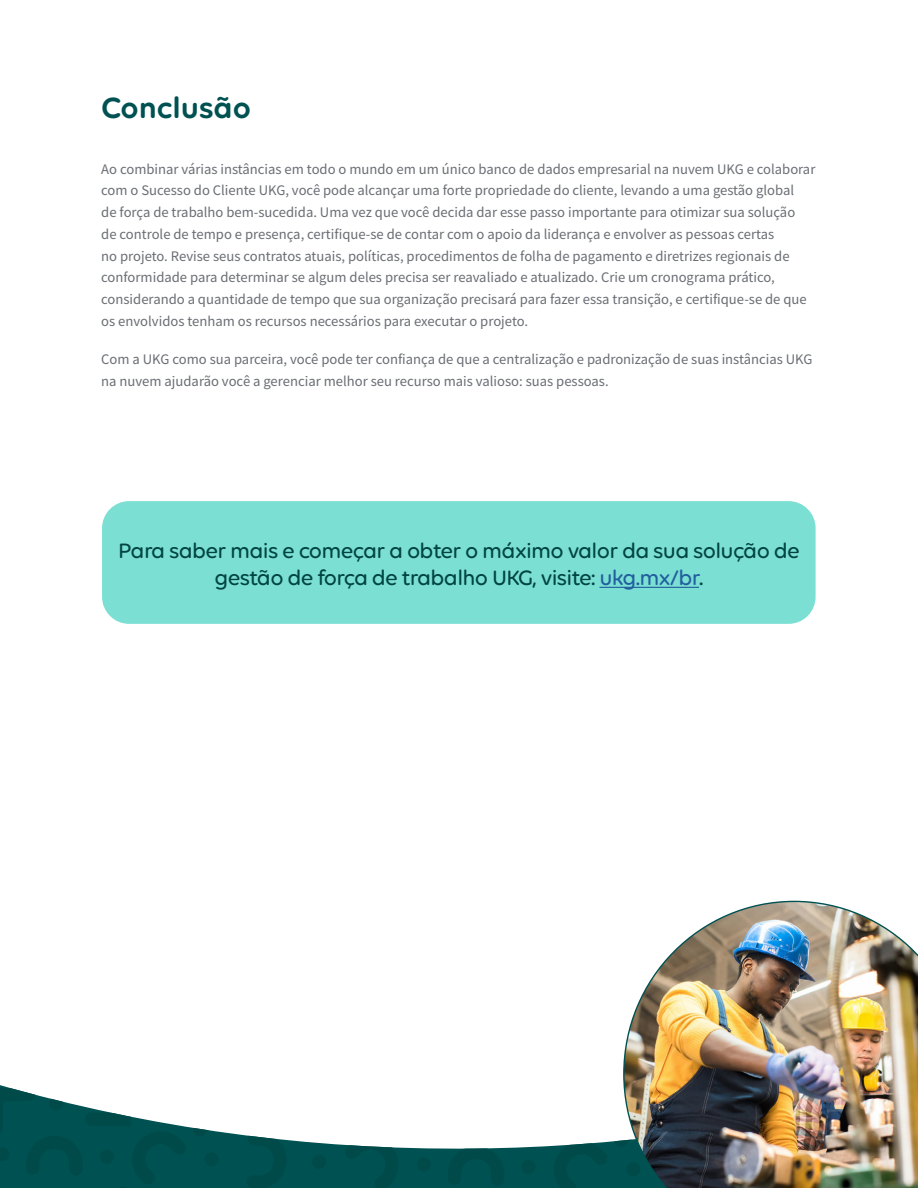
<style>
.page{position:relative;width:918px;height:1188px;background:#fff}
.page>*{position:absolute;margin:0;border:0;box-sizing:border-box;transform-origin:0 0}
.t1{font:600 31.5px "Volte Rounded";color:#005151}
.t2{font:500 22.5px/27px "Volte Rounded";letter-spacing:-.03em;color:#004445;text-align:center}
.t3{font:14.7px/21.8px "Source Sans Pro";color:#696d73}
.s1{color:#215e9e}
</style>
<div class="page">
<svg style="left:234px;top:1133px;width:389px;height:55px;fill:#005252"></svg>
<svg style="left:614px;top:1133px;width:9px;height:14px"></svg>
<svg style="left:247px;top:1133px;width:40px;height:55px"></svg>
<svg style="left:298px;top:1133px;width:310px;height:55px"></svg>
<div style="left:521px;top:1160px;width:15px;height:14px;background:#004a4a;border-radius:50%"></div>
<div style="left:417px;top:1157px;width:14px;height:15px;background:#004a4a;border-radius:50%"></div>
<div style="left:312px;top:1155px;width:14px;height:14px;background:#004a4a;border-radius:50%"></div>
<svg style="left:0;top:1085px;width:234px;height:103px"></svg>
<div style="left:153px;top:1099px;width:15px;height:14px;background:#fff;border-radius:50%"></div>
<svg style="left:49px;top:1096px;width:14px;height:14px"></svg>
<div style="left:102px;top:501px;width:714px;height:123px;background:#7bdfd3;border-radius:27px"></div>
<hr style="left:599px;top:587px;width:100px;height:1px;background:#215e9e">
<img style="left:623px;top:901px;width:295px;height:287px">
<h1 class="t1" style="left:101px;top:89px;width:151px">Conclusão</h1>
<p class="t3" style="left:101px;top:158px;width:716px">Ao combinar várias instâncias em todo o mundo em um único banco de dados empresarial na nuvem UKG e colaborar com o Sucesso do Cliente UKG, você pode alcançar uma forte propriedade do cliente, levando a uma gestão global<br>de força de trabalho bem-sucedida. Uma vez que você decida dar esse passo importante para otimizar sua solução<br>de controle de tempo e presença, certifique-se de contar com o apoio da liderança e envolver as pessoas certas<br>no projeto. Revise seus contratos atuais, políticas, procedimentos de folha de pagamento e diretrizes regionais de conformidade para determinar se algum deles precisa ser reavaliado e atualizado. Crie um cronograma prático, considerando a quantidade de tempo que sua organização precisará para fazer essa transição, e certifique-se de que os envolvidos tenham os recursos necessários para executar o projeto.</p>
<p class="t3" style="left:101px;top:348px;width:713px">Com a UKG como sua parceira, você pode ter confiança de que a centralização e padronização de suas instâncias UKG na nuvem ajudarão você a gerenciar melhor seu recurso mais valioso: suas pessoas.</p>
<h2 class="t2" style="left:118px;top:537px;width:683px">Para saber mais e começar a obter o máximo valor da sua solução de gestão de força de trabalho UKG, visite: <span class="s1">ukg.mx/br</span>.</h2>
</div>
